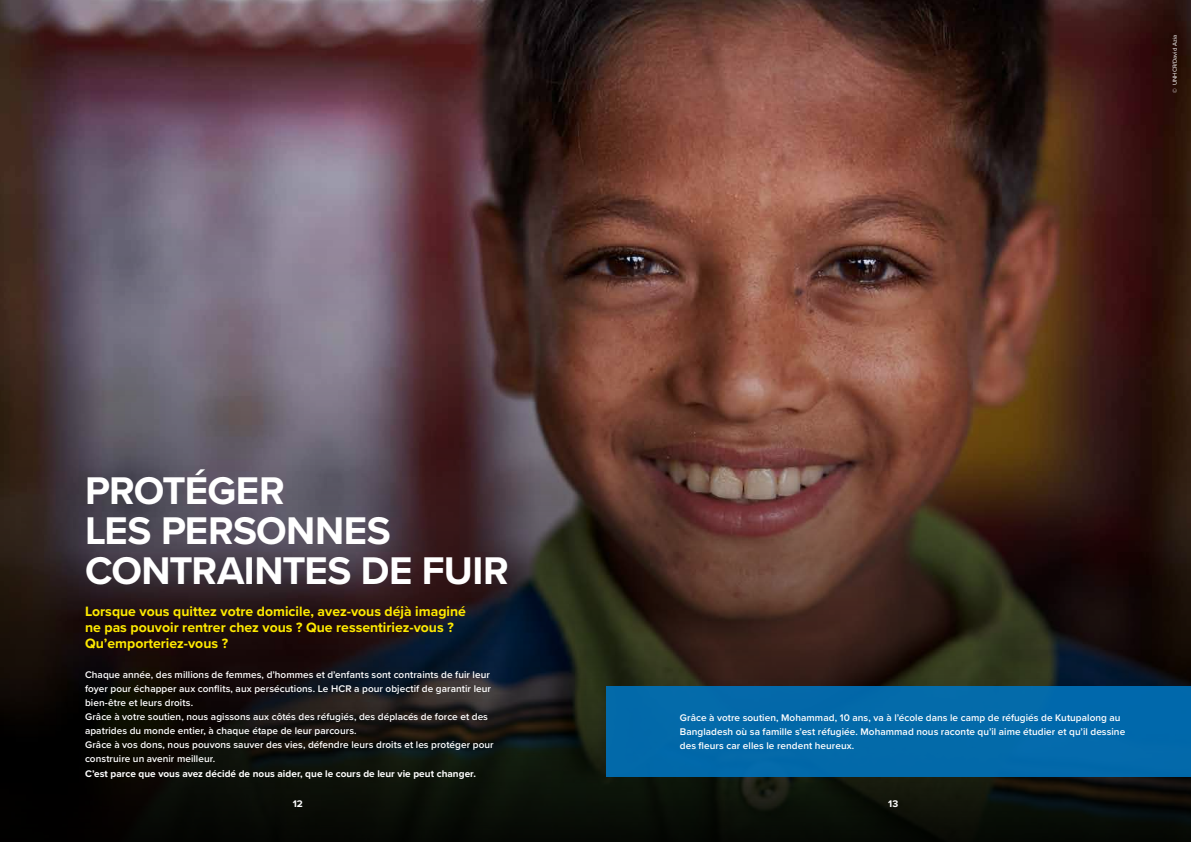
<style>
.page{position:relative;width:1191px;height:842px;background:#fff}
.page>*{position:absolute;margin:0;border:0;box-sizing:border-box;transform-origin:0 0}
.t1{font:700 40px/40px "Proxima Nova";letter-spacing:-.015em;color:#fff}
.t2{font:700 14px/16px "Proxima Nova";color:#ffea00}
.t3{font:600 10px/14px "Proxima Nova";letter-spacing:.005em;color:#fff}
.t4{font:700 10px "Proxima Nova";letter-spacing:.005em;color:#fff}
.t5{font:6px "Proxima Nova";color:#fff}
</style>
<div class="page">
<img style="left:0;top:0;width:1191px;height:200px">
<img style="left:0;top:200px;width:1191px;height:642px">
<div style="left:1163px;top:27px;width:22px;height:74px;background:#270c07"></div>
<div style="left:606px;top:686px;width:585px;height:91px;background:#0369aa"></div>
<p class="t5" style="left:1170px;top:93px;width:59px;rotate:-90deg">© UNHCR/David Azia</p>
<h1 class="t1" style="left:85px;top:470px;width:425px">PROTÉGER<br>LES PERSONNES<br>CONTRAINTES DE FUIR</h1>
<h2 class="t2" style="left:85px;top:603px;width:382px">Lorsque vous quittez votre domicile, avez-vous déjà imaginé ne pas pouvoir rentrer chez vous ? Que ressentiriez-vous ?<br>Qu’emporteriez-vous ?</h2>
<p class="t3" style="left:85px;top:668px;width:410px">Chaque année, des millions de femmes, d’hommes et d’enfants sont contraints de fuir leur foyer pour échapper aux conflits, aux persécutions. Le HCR a pour objectif de garantir leur bien-être et leurs droits.<br>Grâce à votre soutien, nous agissons aux côtés des réfugiés, des déplacés de force et des apatrides du monde entier, à chaque étape de leur parcours.<br>Grâce à vos dons, nous pouvons sauver des vies, défendre leurs droits et les protéger pour construire un avenir meilleur.</p>
<p class="t4" style="left:85px;top:766px;width:392px">C’est parce que vous avez décidé de nous aider, que le cours de leur vie peut changer.</p>
<p class="t4" style="left:293px;top:796px;width:12px">12</p>
<p class="t4" style="left:888px;top:796px;width:11px">13</p>
<p class="t3" style="left:680px;top:711px;width:447px">Grâce à votre soutien, Mohammad, 10 ans, va à l’école dans le camp de réfugiés de Kutupalong au<br>Bangladesh où sa famille s’est réfugiée. Mohammad nous raconte qu’il aime étudier et qu’il dessine des fleurs car elles le rendent heureux.</p>
</div>
